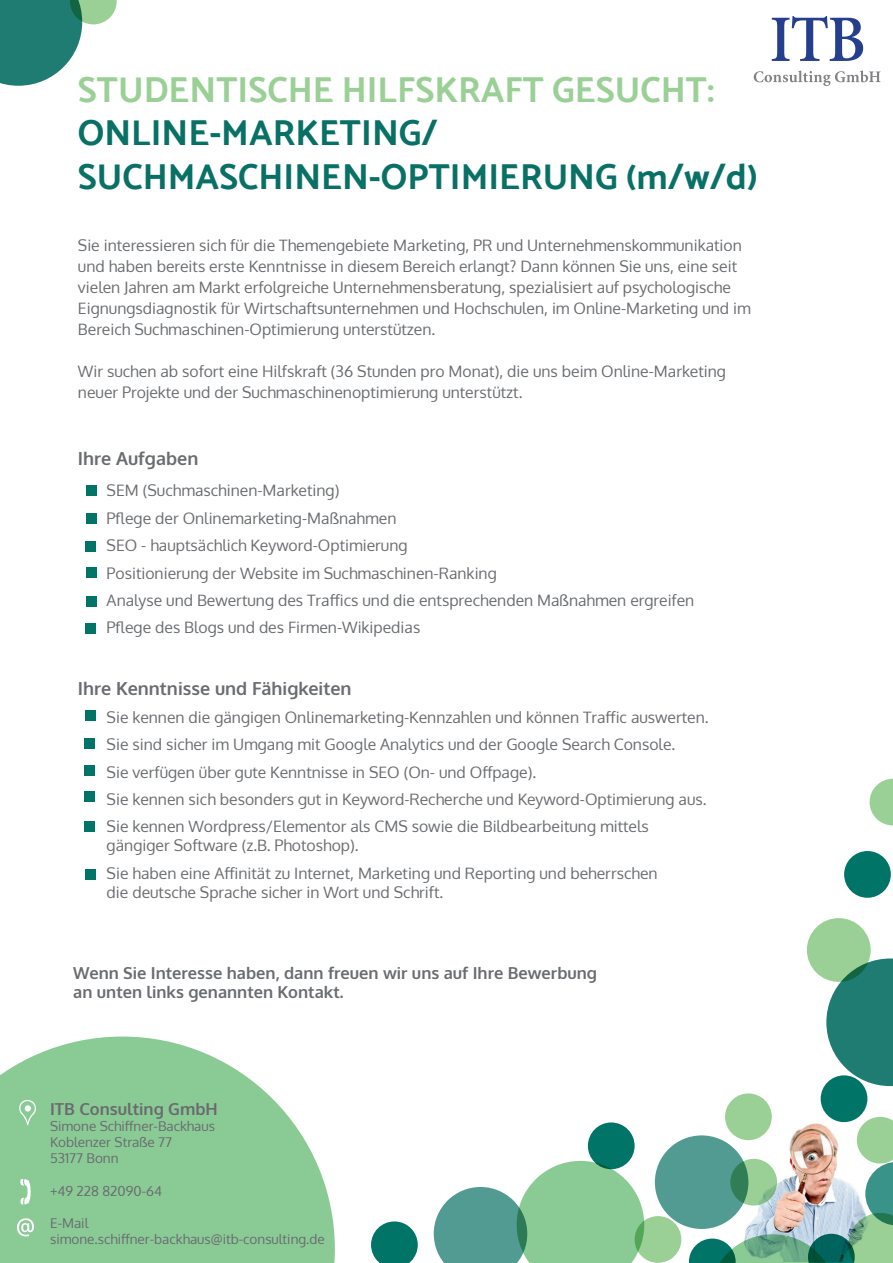
<style>
.page{position:relative;width:893px;height:1263px;background:#fff}
.page>*{position:absolute;margin:0;border:0;box-sizing:border-box;transform-origin:0 0}
.t1{font:700 36px/43.2px "Catamaran";color:#087065}
.t2{font:700 36px "Catamaran";color:#9ad096}
.t3{font:700 18px "Oxygen";color:#696c70}
.t4{font:700 16.5px/19.8px "Oxygen";color:#696c70}
.t5{font:700 16.5px "Oxygen";color:#6a6a70}
.t6{font:15.75px/27.5px "Oxygen";color:#696c70}
.t7{font:13.5px/16.2px "Oxygen";color:#6a6a70}
</style>
<div class="page">
<svg style="left:0;top:1036px;width:335px;height:227px;background:#9bd2a4"></svg>
<svg style="left:772px;top:16px;width:91px;height:45px"></svg>
<svg style="left:754px;top:71px;width:126px;height:15px"></svg>
<div style="left:655px;top:1135px;width:93px;height:94px;background:#529b93;border-radius:50%"></div>
<div style="left:844px;top:851px;width:47px;height:47px;background:#007467;border-radius:50%"></div>
<svg style="left:870px;top:779px;width:23px;height:46px"></svg>
<div style="left:725px;top:1093px;width:47px;height:47px;background:#9ad096;border-radius:50%"></div>
<div style="left:807px;top:918px;width:64px;height:64px;background:#9ad096;border-radius:50%"></div>
<div style="left:821px;top:1075px;width:46px;height:47px;background:#007467;border-radius:50%"></div>
<div style="left:588px;top:1122px;width:47px;height:47px;background:#007467;border-radius:50%"></div>
<svg style="left:19px;top:1100px;width:17px;height:25px"></svg>
<svg style="left:17px;top:1218px;width:17px;height:18px"></svg>
<svg style="left:20px;top:1179px;width:11px;height:25px"></svg>
<svg style="left:826px;top:958px;width:67px;height:128px"></svg>
<div style="left:635px;top:1216px;width:46px;height:47px;background:#9ad096;border-radius:50%"></div>
<svg style="left:0;top:0;width:117px;height:86px"></svg>
<svg style="left:689px;top:1114px;width:204px;height:149px"></svg>
<svg style="left:434px;top:1161px;width:210px;height:102px"></svg>
<svg style="left:371px;top:1221px;width:47px;height:42px"></svg>
<div style="left:86px;top:567px;width:11px;height:11px;background:#007467"></div>
<div style="left:86px;top:485px;width:11px;height:10px;background:#007467"></div>
<div style="left:86px;top:513px;width:11px;height:11px;background:#007467"></div>
<div style="left:85px;top:541px;width:11px;height:10px;background:#007467"></div>
<div style="left:86px;top:596px;width:11px;height:10px;background:#007467"></div>
<div style="left:85px;top:623px;width:11px;height:11px;background:#007467"></div>
<div style="left:85px;top:710px;width:11px;height:11px;background:#007467"></div>
<div style="left:84px;top:739px;width:11px;height:10px;background:#007467"></div>
<div style="left:84px;top:765px;width:11px;height:10px;background:#007467"></div>
<div style="left:84px;top:791px;width:11px;height:11px;background:#007467"></div>
<div style="left:84px;top:821px;width:11px;height:11px;background:#007467"></div>
<div style="left:85px;top:869px;width:11px;height:11px;background:#007467"></div>
<h1 class="t2" style="left:78px;top:69px;width:638px">STUDENTISCHE HILFSKRAFT GESUCHT:</h1>
<h1 class="t1" style="left:78px;top:111px;width:681px">ONLINE-MARKETING/<br>SUCHMASCHINEN-OPTIMIERUNG (m/w/d)</h1>
<p class="t6" style="left:78px;top:235px;width:674px;line-height:21px">Sie interessieren sich für die Themengebiete Marketing, PR und Unternehmenskommunikation und haben bereits erste Kenntnisse in diesem Bereich erlangt? Dann können Sie uns, eine seit vielen Jahren am Markt erfolgreiche Unternehmensberatung, spezialisiert auf psychologische Eignungsdiagnostik für Wirtschaftsunternehmen und Hochschulen, im Online-Marketing und im Bereich Suchmaschinen-Optimierung unterstützen.</p>
<p class="t6" style="left:78px;top:361px;width:650px;line-height:21px">Wir suchen ab sofort eine Hilfskraft (36 Stunden pro Monat), die uns beim Online-Marketing neuer Projekte und der Suchmaschinenoptimierung unterstützt.</p>
<p class="t3" style="left:78px;top:447px;width:122px">Ihre Aufgaben</p>
<p class="t6" style="left:107px;top:477px;width:589px">SEM (Suchmaschinen-Marketing)<br>Pflege der Onlinemarketing-Maßnahmen<br>SEO - hauptsächlich Keyword-Optimierung<br>Positionierung der Website im Suchmaschinen-Ranking<br>Analyse und Bewertung des Traffics und die entsprechenden Maßnahmen ergreifen Pflege des Blogs und des Firmen-Wikipedias</p>
<p class="t3" style="left:78px;top:677px;width:275px">Ihre Kenntnisse und Fähigkeiten</p>
<p class="t6" style="left:107px;top:703px;width:603px">Sie kennen die gängigen Onlinemarketing-Kennzahlen und können Traffic auswerten.<br>Sie sind sicher im Umgang mit Google Analytics und der Google Search Console.<br>Sie verfügen über gute Kenntnisse in SEO (On- und Offpage).<br>Sie kennen sich besonders gut in Keyword-Recherche und Keyword-Optimierung aus.<br>Sie kennen Wordpress/Elementor als CMS sowie die Bildbearbeitung mittels</p>
<p class="t6" style="left:107px;top:832px;width:552px">gängiger Software (z.B. Photoshop).<br>Sie haben eine Affinität zu Internet, Marketing und Reporting und beherrschen</p>
<p class="t6" style="left:107px;top:878px;width:338px">die deutsche Sprache sicher in Wort und Schrift.</p>
<p class="t4" style="left:73px;top:963px;width:525px">Wenn Sie Interesse haben, dann freuen wir uns auf Ihre Bewerbung an unten links genannten Kontakt.</p>
<p class="t5" style="left:50px;top:1098px;width:169px">ITB Consulting GmbH</p>
<p class="t7" style="left:50px;top:1118px;width:166px">Simone Schiffner-Backhaus<br>Koblenzer Straße 77<br>53177 Bonn</p>
<p class="t7" style="left:50px;top:1183px;width:113px">+49 228 82090-64</p>
<p class="t7" style="left:50px;top:1215px;width:276px">E-Mail simone.schiffner-backhaus@itb-consulting.de</p>
</div>
